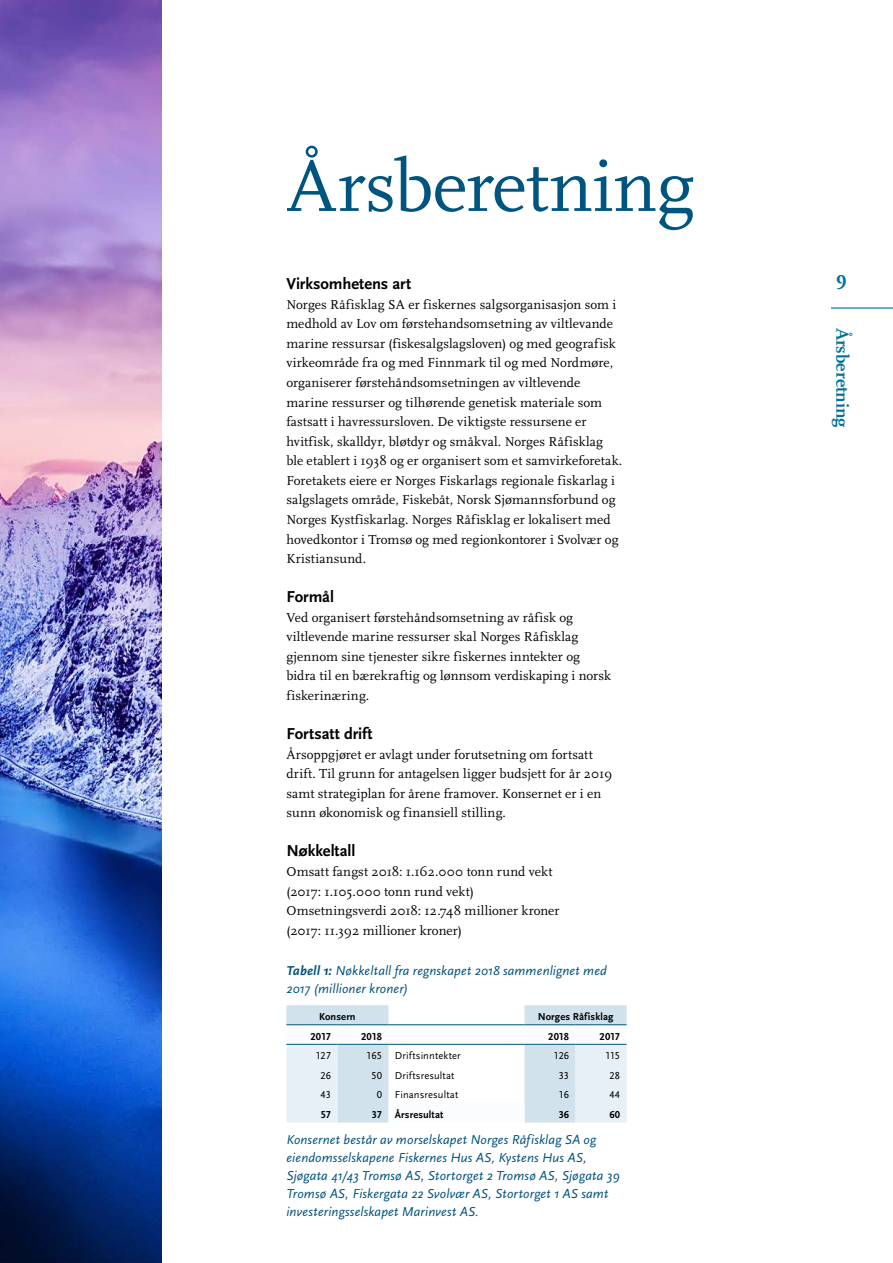
<style>
.page{position:relative;width:893px;height:1263px;background:#fff}
.page>*{position:absolute;margin:0;border:0;box-sizing:border-box;transform-origin:0 0}
.t1{font:75px "Scala";letter-spacing:-.005em;color:#005580}
.t2{font:700 21px "Scala LF";color:#007099}
.t3{font:700 18px "Scala LF";color:#007099}
.t4{font:700 16.5px "Scala Sans";letter-spacing:-.005em;color:#000}
.t5{font:13.5px/19.5px "Scala";letter-spacing:.005em;color:#000}
.t6{font:italic 13.5px/18px "Scala Sans";letter-spacing:.01em;color:#00527e}
.t7{font:10.5px "Scala Sans LF";letter-spacing:.01em;color:#000}
.t8{font:700 10.5px "Scala Sans LF";letter-spacing:.01em;color:#000}
.s1{font-weight:700}
</style>
<div class="page">
<svg style="left:286px;top:1005px;width:341px;height:117px"></svg>
<hr style="left:286px;top:1024px;width:51px;height:1px;background:#005580">
<hr style="left:337px;top:1024px;width:51px;height:1px;background:#005580">
<hr style="left:388px;top:1024px;width:137px;height:1px;background:#005580">
<hr style="left:525px;top:1024px;width:51px;height:1px;background:#005580">
<hr style="left:576px;top:1024px;width:51px;height:1px;background:#005580">
<hr style="left:286px;top:1044px;width:51px;height:1px;background:#005580">
<hr style="left:337px;top:1044px;width:51px;height:1px;background:#005580">
<hr style="left:388px;top:1044px;width:137px;height:1px;background:#005580">
<hr style="left:525px;top:1044px;width:51px;height:1px;background:#005580">
<hr style="left:576px;top:1044px;width:51px;height:1px;background:#005580">
<img style="left:0;top:0;width:162px;height:1263px">
<hr style="left:831px;top:307px;width:62px;height:2px;background:#007099">
<h1 class="t1" style="left:286px;top:146px;width:410px">Årsberetning</h1>
<p class="t4" style="left:286px;top:275px;width:126px">Virksomhetens art</p>
<p class="t5" style="left:286px;top:295px;width:337px">Norges Råfisklag SA er fiskernes salgsorganisasjon som i medhold av Lov om førstehandsomsetning av viltlevande marine ressursar (fiskesalgslagsloven) og med geografisk virkeområde fra og med Finnmark til og med Nordmøre, organiserer førstehåndsomsetningen av viltlevende marine ressurser og tilhørende genetisk materiale som fastsatt i havressursloven. De viktigste ressursene er hvitfisk, skalldyr, bløtdyr og småkval. Norges Råfisklag ble etablert i 1938 og er organisert som et samvirkeforetak.<br>Foretakets eiere er Norges Fiskarlags regionale fiskarlag i salgslagets område, Fiskebåt, Norsk Sjømannsforbund og Norges Kystfiskarlag. Norges Råfisklag er lokalisert med hovedkontor i Tromsø og med regionkontorer i Svolvær og Kristiansund.</p>
<p class="t4" style="left:286px;top:588px;width:49px">Formål</p>
<p class="t5" style="left:286px;top:608px;width:326px">Ved organisert førstehåndsomsetning av råfisk og viltlevende marine ressurser skal Norges Råfisklag gjennom sine tjenester sikre fiskernes inntekter og bidra til en bærekraftig og lønnsom verdiskaping i norsk fiskerinæring.</p>
<p class="t4" style="left:286px;top:725px;width:88px">Fortsatt drift</p>
<p class="t5" style="left:286px;top:745px;width:327px">Årsoppgjøret er avlagt under forutsetning om fortsatt drift. Til grunn for antagelsen ligger budsjett for år 2019 samt strategiplan for årene framover. Konsernet er i en sunn økonomisk og finansiell stilling.</p>
<p class="t4" style="left:286px;top:842px;width:70px">Nøkkeltall</p>
<p class="t5" style="left:286px;top:862px;width:275px">Omsatt fangst 2018: 1.162.000 tonn rund vekt (2017: 1.105.000 tonn rund vekt)<br>Omsetningsverdi 2018: 12.748 millioner kroner (2017: 11.392 millioner kroner)</p>
<p class="t6" style="left:286px;top:962px;width:322px"><span class="s1">Tabell 1:</span> Nøkkeltall fra regnskapet 2018 sammenlignet med<br>2017 (millioner kroner)</p>
<p class="t8" style="left:319px;top:1011px;width:38px">Konsern</p>
<p class="t8" style="left:538px;top:1011px;width:77px">Norges Råfisklag</p>
<p class="t8" style="left:310px;top:1030px;width:22px">2017</p>
<p class="t8" style="left:361px;top:1030px;width:22px">2018</p>
<p class="t8" style="left:548px;top:1030px;width:22px">2018</p>
<p class="t8" style="left:600px;top:1030px;width:22px">2017</p>
<p class="t7" style="left:316px;top:1050px;width:17px">127</p>
<p class="t7" style="left:367px;top:1050px;width:96px">165 Driftsinntekter</p>
<p class="t7" style="left:554px;top:1050px;width:17px">126</p>
<p class="t7" style="left:605px;top:1050px;width:16px">115</p>
<p class="t7" style="left:321px;top:1070px;width:12px">26</p>
<p class="t7" style="left:371px;top:1070px;width:85px">50 Driftsresultat</p>
<p class="t7" style="left:559px;top:1070px;width:12px">33</p>
<p class="t7" style="left:609px;top:1070px;width:12px">28</p>
<p class="t7" style="left:321px;top:1089px;width:12px">43</p>
<p class="t7" style="left:377px;top:1089px;width:83px">0 Finansresultat</p>
<p class="t7" style="left:559px;top:1089px;width:12px">16</p>
<p class="t7" style="left:609px;top:1089px;width:12px">44</p>
<p class="t8" style="left:321px;top:1109px;width:12px">57</p>
<p class="t8" style="left:372px;top:1109px;width:73px">37 Årsresultat</p>
<p class="t8" style="left:559px;top:1109px;width:12px">36</p>
<p class="t8" style="left:609px;top:1109px;width:12px">60</p>
<p class="t6" style="left:286px;top:1130px;width:335px">Konsernet består av morselskapet Norges Råfisklag SA og eiendomsselskapene Fiskernes Hus AS, Kystens Hus AS, Sjøgata 41/43 Tromsø AS, Stortorget 2 Tromsø AS, Sjøgata 39<br>Tromsø AS, Fiskergata 22 Svolvær AS, Stortorget 1 AS samt investeringsselskapet Marinvest AS.</p>
<h2 class="t2" style="left:836px;top:271px;width:12px">9</h2>
<h3 class="t3" style="left:852px;top:327px;width:101px;rotate:90deg">Årsberetning</h3>
</div>
